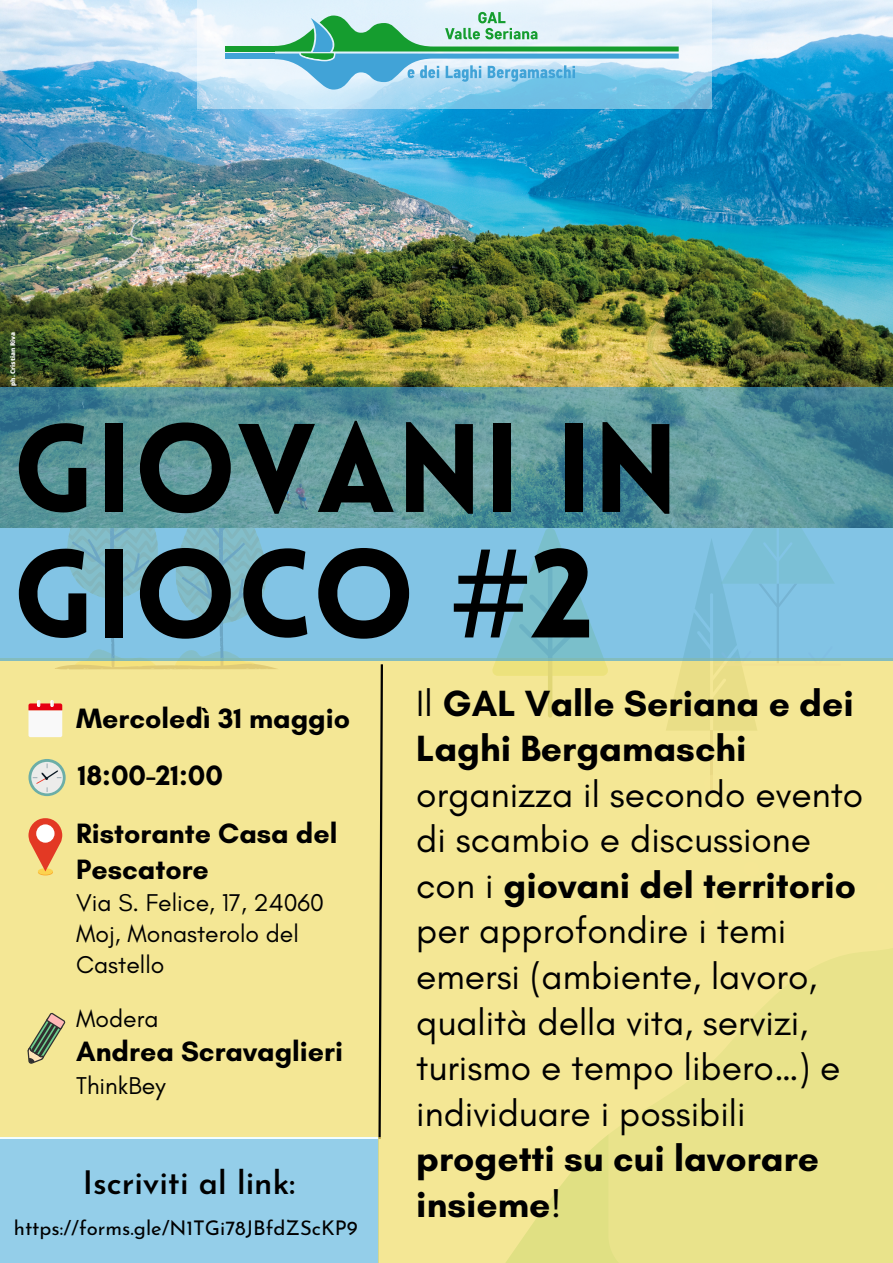
<style>
.page{position:relative;width:893px;height:1263px;background:#fff}
.page>*{position:absolute;margin:0;border:0;box-sizing:border-box;transform-origin:0 0}
.t1{font:900 123.07px/125.5px "Lovelo";color:#000}
.t2{font:37.12px/45.6px "Glacial Indifference";color:#000}
.t3{font:600 32.25px "Josefin Sans";color:#000}
.t4{font:700 28.5px/35.5px "Glacial Indifference";color:#000}
.t5{font:24.75px/31px "Glacial Indifference";color:#000}
.t6{font:20.25px "Josefin Sans";color:#000}
.t7{font:800 6.38px "Open Sans";color:#fff}
.s1{font-family:"Noto Sans";font-weight:400}
.s2{font-weight:700}
</style>
<div class="page">
<div style="left:0;top:658px;width:893px;height:479px;background:#f4e795"></div>
<img style="left:0;top:0;width:893px;height:387px">
<div style="left:197px;top:0;width:514px;height:109px;background:linear-gradient(to right,#dcf0fc,#f1f8fd)"></div>
<img style="left:161px;top:12px;width:598px;height:375px">
<svg style="left:28px;top:700px;width:34px;height:37px"></svg>
<svg style="left:28px;top:759px;width:38px;height:37px"></svg>
<svg style="left:31px;top:762px;width:32px;height:31px"></svg>
<div style="left:38px;top:869px;width:15px;height:6px;background:#f8b033;border-radius:50%"></div>
<div style="left:38px;top:868px;width:15px;height:7px;background:#fcd24f;border-radius:50%"></div>
<svg style="left:28px;top:818px;width:34px;height:53px"></svg>
<div style="left:36px;top:824px;width:19px;height:19px;background:#fff;border-radius:50%"></div>
<svg style="left:27px;top:1012px;width:39px;height:52px"></svg>
<svg style="left:377px;top:664px;width:6px;height:475px"></svg>
<svg style="left:0;top:387px;width:893px;height:273px;background:#6caabb"></svg>
<div style="left:0;top:1139px;width:378px;height:124px;background:#94cee9"></div>
<div style="left:378px;top:1137px;width:515px;height:126px;background:#e9e38b"></div>
<p class="t7" style="left:8px;top:386px;width:55px;rotate:-90deg">ph. Cristian Riva</p>
<p class="t1" style="left:13px;top:418px;width:668px">GIOVANI IN<br>GIOCO <span class="s1">#</span>2</p>
<p class="t4" style="left:76px;top:700px;width:275px">Mercoledì 31 maggio</p>
<p class="t4" style="left:78px;top:758px;width:147px">18:00-21:00</p>
<p class="t4" style="left:76px;top:815px;width:263px">Ristorante Casa del<br>Pescatore</p>
<p class="t5" style="left:76px;top:886px;width:249px">Via S. Felice, 17, 24060<br>Moj, Monasterolo del<br>Castello</p>
<p class="t5" style="left:76px;top:1003px;width:84px">Modera</p>
<p class="t4" style="left:76px;top:1034px;width:268px">Andrea Scravaglieri</p>
<p class="t5" style="left:76px;top:1069px;width:91px">ThinkBey</p>
<p class="t3" style="left:83px;top:1169px;width:214px">Iscriviti al link:</p>
<p class="t6" style="left:14px;top:1220px;width:345px">https://forms.gle/N1TGi78JBfdZScKP9</p>
<p class="t2" style="left:416px;top:680px;width:448px">Il <span class="s2">GAL Valle Seriana e dei<br>Laghi Bergamaschi </span>organizza il secondo evento di scambio e discussione con i <span class="s2">giovani del territorio </span>per approfondire i temi emersi (ambiente, lavoro, qualità della vita, servizi, turismo e tempo libero…) e individuare i possibili <span class="s2">progetti su cui lavorare insieme</span>!</p>
</div>
